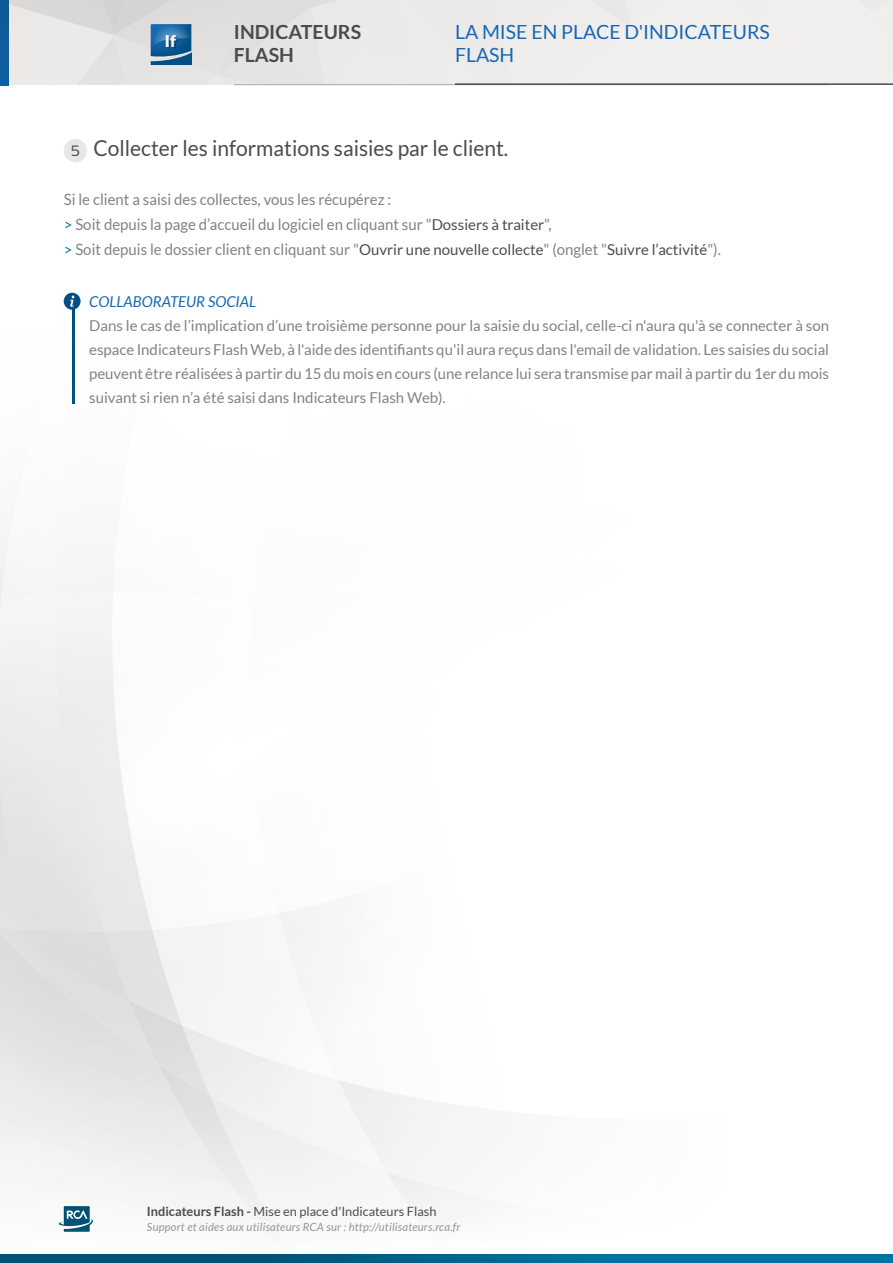
<style>
.page{position:relative;width:893px;height:1263px;background:#fff}
.page>*{position:absolute;margin:0;border:0;box-sizing:border-box;transform-origin:0 0}
.t1{font:21.9px "Lato";color:#4b4c4d;scale:.96 1}
.t2{font:19.5px/22.5px "Lato";color:#1768b4}
.t3{font:700 19.5px/22.5px "Lato";color:#4b4c4d}
.t4{font:900 16.2px "Lato";color:#fff}
.t5{font:15.6px "Lato";color:#808285;scale:.96 1}
.t6{font:15px/24px "Lato";color:#808285;text-align:justify}
.t7{font:italic 15px "Lato";color:#1768b4}
.t8{font:15px "Sansation";color:#4b4c4d}
.t9{font:12.75px "Lato";color:#4b4c4d}
.t10{font:italic 11.25px "Lato";letter-spacing:.02em;color:#939598}
.s1{font-size:15px;color:#0075a1}
.s2{font-size:15px;color:#4b4c4d}
.s3{font-weight:700}
</style>
<div class="page">
<img style="left:0;top:85px;width:829px;height:1142px">
<svg style="left:0;top:1254px;width:893px;height:9px;background:#00638a"></svg>
<svg style="left:0;top:0;width:893px;height:85px;background:#e4e4e4"></svg>
<img style="left:165px;top:33px;width:13px;height:19px">
<svg style="left:57px;top:1204px;width:37px;height:28px"></svg>
<div style="left:64px;top:139px;width:23px;height:23px;background:#e6e7e9;border-radius:50%"></div>
<hr style="left:72px;top:308px;width:2px;height:96px;background:#014f84">
<svg style="left:64px;top:293px;width:17px;height:17px"></svg>
<h2 class="t3" style="left:234px;top:20px;width:129px">INDICATEURS<br>FLASH</h2>
<p class="t4" style="left:165px;top:31px;width:13px">If</p>
<h2 class="t2" style="left:455px;top:21px;width:316px">LA MISE EN PLACE D'INDICATEURS<br>FLASH</h2>
<p class="t8" style="left:71px;top:143px;width:10px">5</p>
<p class="t1" style="left:93px;top:136px;width:434px">Collecter les informations saisies par le client.</p>
<p class="t5" style="left:64px;top:191px;width:343px">Si le client a saisi des collectes, vous les récupérez :</p>
<p class="t5" style="left:64px;top:216px;width:510px"><span class="s1">&gt;</span> Soit depuis la page d’accueil du logiciel en cliquant sur "<span class="s2">Dossiers à traiter</span>",</p>
<p class="t5" style="left:64px;top:241px;width:686px"><span class="s1">&gt;</span> Soit depuis le dossier client en cliquant sur "<span class="s2">Ouvrir une nouvelle collecte</span>" (onglet "<span class="s2">Suivre l’activité</span>").</p>
<p class="t7" style="left:89px;top:293px;width:169px">COLLABORATEUR SOCIAL</p>
<p class="t6" style="left:89px;top:313px;width:741px">Dans le cas de l’implication d’une troisième personne pour la saisie du social, celle-ci n'aura qu'à se connecter à son espace Indicateurs Flash Web, à l'aide des identifiants qu'il aura reçus dans l'email de validation. Les saisies du social peuvent être réalisées à partir du 15 du mois en cours (une relance lui sera transmise par mail à partir du 1er du mois suivant si rien n’a été saisi dans Indicateurs Flash Web).</p>
<p class="t9" style="left:147px;top:1204px;width:291px"><span class="s3">Indicateurs Flash -</span> Mise en place d'Indicateurs Flash</p>
<p class="t10" style="left:147px;top:1220px;width:315px">Support et aides aux utilisateurs RCA sur : http://utilisateurs.rca.fr</p>
</div>
